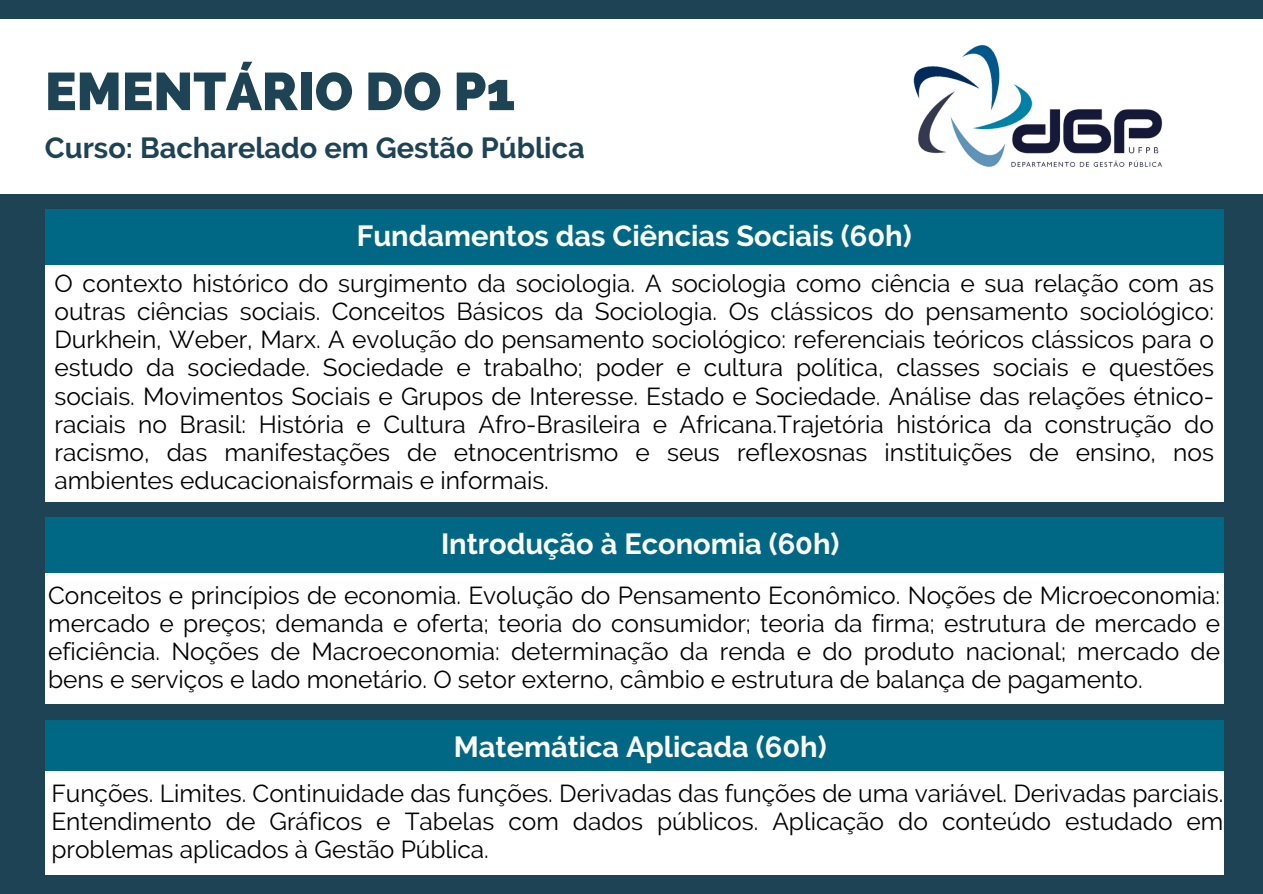
<style>
.page{position:relative;width:1263px;height:894px;background:#fff}
.page>*{position:absolute;margin:0;border:0;box-sizing:border-box;transform-origin:0 0}
.t1{font:800 52.95px "Raleway";color:#1d4355}
.t2{font:700 28.95px "Raleway";color:#fff}
.t3{font:700 28.95px "Raleway";color:#1d4355}
.t4{font:24.45px/28px "Raleway";color:#000;text-align:justify}
</style>
<div class="page">
<div style="left:0;top:0;width:1263px;height:893px;background:#1d4355"></div>
<div style="left:0;top:19px;width:1263px;height:174px;background:#fff"></div>
<div style="left:45px;top:209px;width:1178px;height:56px;background:#006884"></div>
<div style="left:45px;top:265px;width:1178px;height:236px;background:#fff"></div>
<div style="left:45px;top:517px;width:1178px;height:56px;background:#006884"></div>
<div style="left:45px;top:573px;width:1178px;height:130px;background:#fff"></div>
<div style="left:45px;top:719px;width:1178px;height:57px;background:#006884"></div>
<div style="left:45px;top:770px;width:1178px;height:104px;background:#fff"></div>
<img style="left:913px;top:45px;width:250px;height:122px">
<p class="t1" style="left:45px;top:60px;width:472px">EMENTÁRIO DO P1</p>
<p class="t3" style="left:45px;top:131px;width:541px">Curso: Bacharelado em Gestão Pública</p>
<p class="t2" style="left:357px;top:219px;width:556px">Fundamentos das Ciências Sociais (60h)</p>
<p class="t4" style="left:54px;top:269px;width:1161px">O contexto histórico do surgimento da sociologia. A sociologia como ciência e sua relação com as outras ciências sociais. Conceitos Básicos da Sociologia. Os clássicos do pensamento sociológico:<br>Durkhein, Weber, Marx. A evolução do pensamento sociológico: referenciais teóricos clássicos para o estudo da sociedade. Sociedade e trabalho; poder e cultura política, classes sociais e questões sociais. Movimentos Sociais e Grupos de Interesse. Estado e Sociedade. Análise das relações étnico&shy;raciais no Brasil: História e Cultura Afro-Brasileira e Africana.Trajetória histórica da construção do racismo, das manifestações de etnocentrismo e seus reflexosnas instituições de ensino, nos ambientes educacionaisformais e informais.</p>
<p class="t2" style="left:441px;top:526px;width:400px">Introdução à Economia (60h)</p>
<p class="t4" style="left:48px;top:581px;width:1173px">Conceitos e princípios de economia. Evolução do Pensamento Econômico. Noções de Microeconomia: mercado e preços; demanda e oferta; teoria do consumidor; teoria da firma; estrutura de mercado e eficiência. Noções de Macroeconomia: determinação da renda e do produto nacional; mercado de bens e serviços e lado monetário. O setor externo, câmbio e estrutura de balança de pagamento.</p>
<p class="t2" style="left:454px;top:729px;width:374px">Matemática Aplicada (60h)</p>
<p class="t4" style="left:51px;top:779px;width:1173px">Funções. Limites. Continuidade das funções. Derivadas das funções de uma variável. Derivadas parciais.<br>Entendimento de Gráficos e Tabelas com dados públicos. Aplicação do conteúdo estudado em problemas aplicados à Gestão Pública.</p>
</div>
